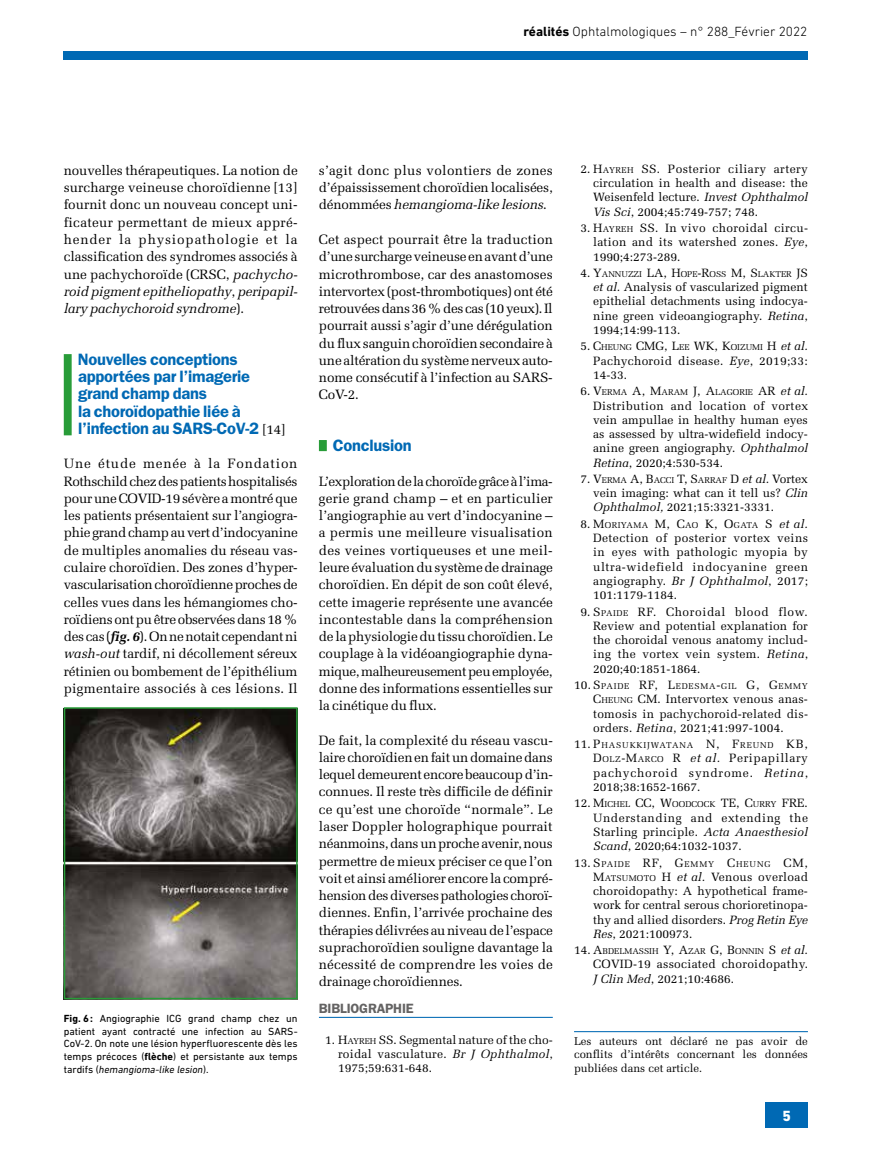
<style>
.page{position:relative;width:893px;height:1149px;background:#fff}
.page>*{position:absolute;margin:0;border:0;box-sizing:border-box;transform-origin:0 0}
.t1{font:600 16.5px/17.2px "ITC Franklin Gothic Std";letter-spacing:-.015em;color:#0069b4}
.t2{font:800 15px "DIN Next LT Pro";color:#fff}
.t3{font:13.5px/17.2px "Melior";letter-spacing:-.015em;color:#000;text-align:justify}
.t4{font:300 13.5px "DIN Next LT Pro";color:#000}
.t5{font:600 13.5px "ITC Franklin Gothic Std";letter-spacing:-.015em;color:#646363}
.t6{font:12px/14.2px "Melior";letter-spacing:.01em;color:#000;text-align:justify}
.t7{font:11.25px/13.5px "Melior";color:#000;text-align:justify}
.t8{font:10.5px/12.6px "DIN Next LT Pro";color:#000;text-align:justify}
.t9{font:8.4px "Melior";letter-spacing:.005em;color:#000}
.t10{font:8.4px "Melior";letter-spacing:.095em;color:#000}
.t11{font:8.4px "Melior";letter-spacing:.105em;color:#000}
.t12{font:8.4px "Melior";letter-spacing:.04em;color:#000}
.t13{font:8.4px "Melior";letter-spacing:.11em;color:#000}
.s1{font-weight:700}
.s2{font-style:italic}
.s3{font-family:"Melior";font-weight:400;font-size:13.5px;color:#000}
.s4{font-weight:700;font-style:italic}
.s5{font-style:inherit}
.s6{font-size:8.4px}
.s7{font-size:12px}
.s8{font-style:italic;font-size:12px}
</style>
<div class="page">
<div style="left:63px;top:51px;width:744px;height:9px;background:#0069b4"></div>
<div style="left:765px;top:1101px;width:43px;height:26px;background:#0069b4"></div>
<div style="left:64px;top:354px;width:8px;height:81px;background:#289c38;border:2px solid #289c38"></div>
<hr style="left:319px;top:1016px;width:234px;height:1px;background:#0069b4">
<div style="left:319px;top:440px;width:8px;height:11px;background:#289c38;border:2px solid #289c38"></div>
<hr style="left:574px;top:1030px;width:234px;height:1px;background:#0069b4">
<img style="left:67px;top:710px;width:228px;height:285px">
<div style="left:64px;top:707px;width:234px;height:291px;border:2px solid #289c38"></div>
<p class="t4" style="left:523px;top:23px;width:285px"><span class="s1">réalités</span> Ophtalmologiques – n° 288_Février 2022</p>
<p class="t3" style="left:64px;top:162px;width:235px">nouvelles thérapeutiques. La notion de surcharge veineuse choroïdienne [13] fournit donc un nouveau concept uni&shy;ficateur permettant de mieux appré&shy;hender la physiopathologie et la classification des syndromes associés à une pachychoroïde (CRSC, <span class="s2">pachycho&shy;roid pigment epitheliopathy</span>, <span class="s2">peripapil&shy;lary pachychoroid syndrome</span>).</p>
<p class="t1" style="left:78px;top:350px;width:209px">Nouvelles conceptions apportées par l’imagerie grand champ dans<br>la choroïdopathie liée à l’infection au SARS-CoV-2 <span class="s3">[14]</span></p>
<p class="t3" style="left:64px;top:455px;width:236px">Une étude menée à la Fondation Rothschild chez des patients hospitalisés pour une COVID-19 sévère a montré que les patients présentaient sur l’angiogra&shy;phie grand champ au vert d’indocyanine de multiples anomalies du réseau vas&shy;culaire choroïdien. Des zones d’hyper&shy;vascularisation choroïdienne proches de celles vues dans les hémangiomes cho&shy;roïdiens ont pu être observées dans 18 % des cas (<span class="s4">fig. 6</span>). On ne notait cependant ni <span class="s2">wash-out</span> tardif, ni décollement séreux rétinien ou bombement de l’épithélium pigmentaire associés à ces lésions. Il</p>
<p class="t8" style="left:64px;top:1011px;width:235px"><span class="s1">Fig. 6:</span> Angiographie ICG grand champ chez un patient ayant contracté une infection au SARS-CoV-2. On note une lésion hyperfluorescente dès les temps précoces (<span class="s1">flèche</span>) et persistante aux temps tardifs (<span class="s2">hemangioma-like lesion</span>).</p>
<p class="t3" style="left:319px;top:162px;width:235px">s’agit donc plus volontiers de zones d’épaississement choroïdien localisées, dénommées <span class="s2">hemangioma-like lesions</span>.</p>
<p class="t3" style="left:319px;top:231px;width:236px">Cet aspect pourrait être la traduction d’une surcharge veineuse en avant d’une microthrombose, car des anastomoses intervortex (post-thrombotiques) ont été retrouvées dans 36 % des cas (10 yeux). Il pourrait aussi s’agir d’une dérégulation du flux sanguin choroïdien secondaire à une altération du système nerveux auto&shy;nome consécutif à l’infection au SARS-CoV-2.</p>
<p class="t1" style="left:333px;top:436px;width:80px">Conclusion</p>
<p class="t3" style="left:319px;top:472px;width:236px">L’exploration de la choroïde grâce à l’ima&shy;gerie grand champ – et en particulier l’angiographie au vert d’indocyanine – a permis une meilleure visualisation des veines vortiqueuses et une meil&shy;leure évaluation du système de drainage choroïdien. En dépit de son coût élevé, cette imagerie représente une avancée incontestable dans la compréhension de la physiologie du tissu choroïdien. Le couplage à la vidéoangiographie dyna&shy;mique, malheureusement peu employée, donne des informations essentielles sur la cinétique du flux.</p>
<p class="t3" style="left:319px;top:731px;width:235px">De fait, la complexité du réseau vascu&shy;laire choroïdien en fait un domaine dans lequel demeurent encore beaucoup d’in&shy;connues. Il reste très difficile de définir ce qu’est une choroïde “normale”. Le laser Doppler holographique pourrait néanmoins, dans un proche avenir, nous permettre de mieux préciser ce que l’on voit et ainsi améliorer encore la compré&shy;hension des diverses pathologies choroï&shy;diennes. Enfin, l’arrivée prochaine des thérapies délivrées au niveau de l’espace suprachoroïdien souligne davantage la nécessité de comprendre les voies de drainage choroïdiennes.</p>
<p class="t5" style="left:319px;top:999px;width:96px">BIBLIOGRAPHIE</p>
<p class="t6" style="left:338px;top:1032px;width:216px;text-indent:-13px"><span class="s5">1. H</span><span class="s6">AYREH</span> <span class="s5">SS</span>. Segmental nature of the cho&shy;roidal vasculature. <span class="s2">Br J Ophthalmol</span>, 1975;59:631-648.</p>
<p class="t6" style="left:593px;top:162px;width:216px;text-indent:-13px"><span class="s5">2. H</span><span class="s6">AYREH</span> <span class="s5">SS</span>. Posterior ciliary artery circulation in health and disease: the Weisenfeld lecture. <span class="s2">Invest Ophthalmol Vis Sci</span>, 2004;45:749-757; 748.</p>
<p class="t6" style="left:593px;top:221px;width:216px;text-indent:-13px"><span class="s5">3. H</span><span class="s6">AYREH</span> <span class="s5">SS</span>. In vivo choroidal circu&shy;lation and its watershed zones. <span class="s2">Eye</span>, 1990;4:273-289.</p>
<p class="t9" style="left:580px;top:269px;width:229px"><span class="s7">4. Y</span>ANNUZZI <span class="s7">LA, H</span>OPE<span class="s7">-R</span>OSS <span class="s7">M, S</span>LAKTER <span class="s7">JS</span></p>
<p class="t6" style="left:593px;top:280px;width:216px"><span class="s2">et al.</span> Analysis of vascularized pigment epithelial detachments using indocya&shy;nine green videoangiography. <span class="s2">Retina</span>, 1994;14:99-113.</p>
<p class="t6" style="left:593px;top:339px;width:216px;text-indent:-13px"><span class="s5">5. C</span><span class="s6">HEUNG</span> <span class="s5">CMG, L</span><span class="s6">EE</span> <span class="s5">WK, K</span><span class="s6">OIZUMI</span> <span class="s5">H</span> <span class="s2">et al.<br></span>Pachychoroid disease. <span class="s2">Eye</span>, 2019;33:<br>14-33.</p>
<p class="t9" style="left:580px;top:387px;width:229px"><span class="s7">6. V</span>ERMA <span class="s7">A, M</span>ARAM <span class="s7">J, A</span>LAGORIE <span class="s7">AR</span> <span class="s8">et al.</span></p>
<p class="t6" style="left:593px;top:398px;width:216px">Distribution and location of vortex vein ampullae in healthy human eyes as assessed by ultra-widefield indocy&shy;anine green angiography. <span class="s2">Ophthalmol Retina</span>, 2020;4:530-534.</p>
<p class="t9" style="left:580px;top:475px;width:229px"><span class="s7">7. V</span>ERMA <span class="s7">A, B</span>ACCI <span class="s7">T, S</span>ARRAF <span class="s7">D</span> <span class="s8">et al.</span> <span class="s7">Vortex</span></p>
<p class="t6" style="left:593px;top:486px;width:216px">vein imaging: what can it tell us? <span class="s2">Clin<br>Ophthalmol,</span> 2021;15:3321-3331.</p>
<p class="t12" style="left:580px;top:520px;width:229px"><span class="s7">8. M</span>ORIYAMA <span class="s7">M, C</span>AO <span class="s7">K, O</span>GATA <span class="s7">S</span> <span class="s8">et al.</span></p>
<p class="t6" style="left:593px;top:531px;width:216px">Detection of posterior vortex veins in eyes with pathologic myopia by ultra-widefield indocyanine green angiography. <span class="s2">Br J Ophthalmol</span>, 2017; 101:1179-1184.</p>
<p class="t6" style="left:593px;top:604px;width:216px;text-indent:-13px"><span class="s5">9. S</span><span class="s6">PAIDE</span> <span class="s5">RF</span>. Choroidal blood flow.<br>Review and potential explanation for the choroidal venous anatomy includ&shy;ing the vortex vein system. <span class="s2">Retina</span>, 2020;40:1851-1864.</p>
<p class="t10" style="left:574px;top:681px;width:235px"><span class="s7">10.S</span>PAIDE <span class="s7">RF, L</span>EDESMA<span class="s7">-</span>GIL <span class="s7">G, G</span>EMMY</p>
<p class="t6" style="left:593px;top:692px;width:216px"><span class="s5">C</span><span class="s6">HEUNG</span> <span class="s5">CM</span>. Intervortex venous anas&shy;tomosis in pachychoroid-related dis&shy;orders. <span class="s2">Retina</span>, 2021;41:997-1004.</p>
<p class="t11" style="left:574px;top:740px;width:235px"><span class="s7">11.P</span>HASUKKIJWATANA <span class="s7">N, F</span>REUND <span class="s7">KB,</span></p>
<p class="t6" style="left:593px;top:751px;width:216px"><span class="s5">D</span><span class="s6">OLZ</span><span class="s5">-M</span><span class="s6">ARCO</span> <span class="s5">R</span> <span class="s2">et al.</span> Peripapillary pachychoroid syndrome. <span class="s2">Retina</span>, 2018;38:1652-1667.</p>
<p class="t9" style="left:574px;top:799px;width:216px"><span class="s7">12. M</span>ICHEL <span class="s7">CC, W</span>OODCOCK <span class="s7">TE , C</span>URRY <span class="s7">FRE</span></p>
<p class="t6" style="left:593px;top:796px;width:216px;text-indent:211px">.<br>Understanding and extending the Starling principle. <span class="s2">Acta Anaesthesiol Scand</span>, 2020;64:1032-1037.</p>
<p class="t13" style="left:574px;top:858px;width:235px"><span class="s7">13.S</span>PAIDE <span class="s7">RF, G</span>EMMY <span class="s7">C</span>HEUNG <span class="s7">CM,</span></p>
<p class="t6" style="left:593px;top:869px;width:216px"><span class="s5">M</span><span class="s6">ATSUMOTO</span> <span class="s5">H</span> <span class="s2">et al.</span> Venous overload choroidopathy: A hypothetical frame&shy;work for central serous chorioretinopa&shy;thy and allied disorders. <span class="s2">Prog Retin Eye Res</span>, 2021:100973.</p>
<p class="t9" style="left:574px;top:946px;width:235px"><span class="s7">14. A</span>BDELMASSIH <span class="s7">Y, A</span>ZAR <span class="s7">G, B</span>ONNIN <span class="s7">S</span> <span class="s8">et al.</span></p>
<p class="t6" style="left:593px;top:957px;width:216px">COVID-19 associated choroidopathy.<br><span class="s2">J Clin Med</span>, 2021;10:4686.</p>
<p class="t7" style="left:574px;top:1034px;width:235px">Les auteurs ont déclaré ne pas avoir de conflits d’intérêts concernant les données publiées dans cet article.</p>
<p class="t2" style="left:782px;top:1106px;width:10px">5</p>
</div>
